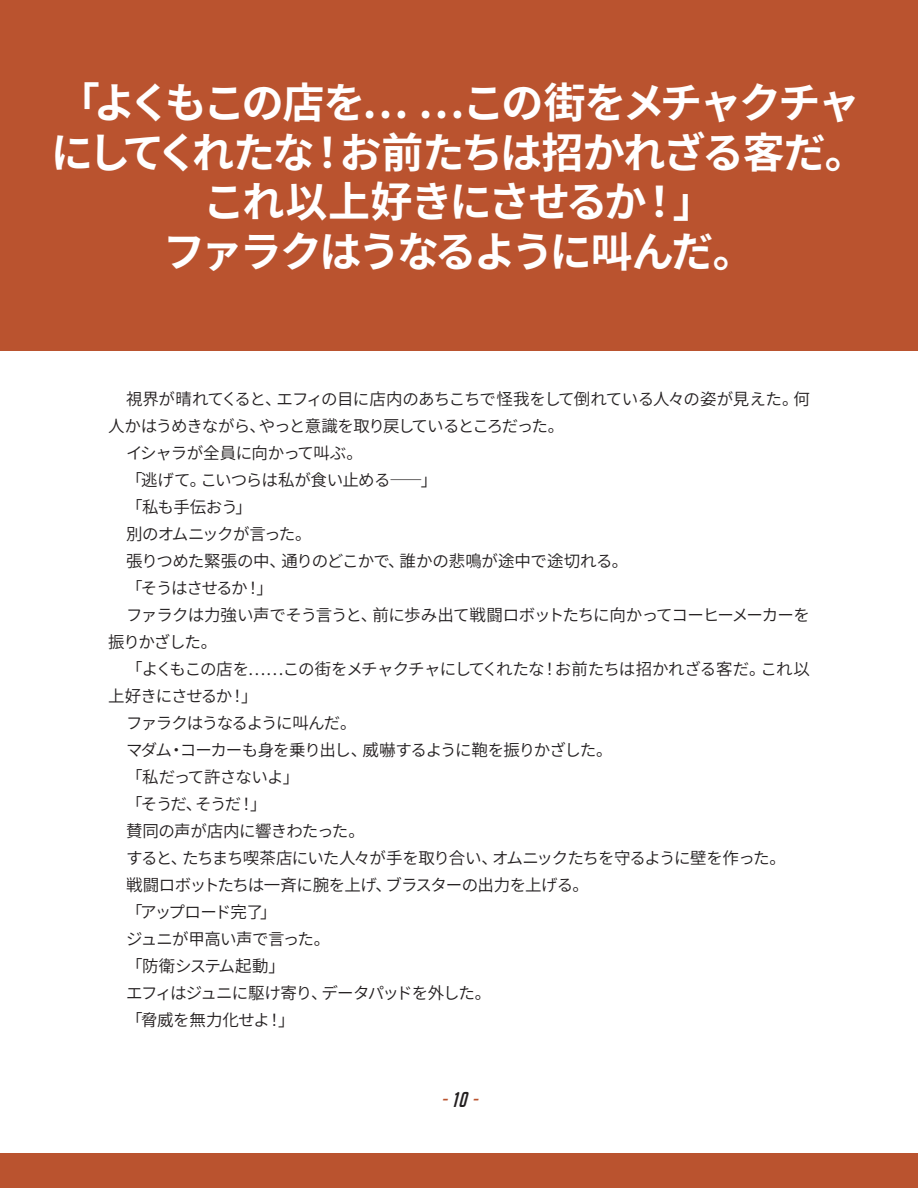
<style>
.page{position:relative;width:918px;height:1188px;background:#fff}
.page>*{position:absolute;margin:0;border:0;box-sizing:border-box;transform-origin:0 0}
.t1{font:700 42px/49.5px "Source Han Sans JP";letter-spacing:-.065em;color:#fff;text-align:center}
.t2{font:italic 21px "Big Noodle Too";color:#ba532f}
.TXT{font:16.5px/27px "Source Han Sans JP";letter-spacing:-.055em;color:#231f20}
.TXT-2{font:16.5px "Source Han Sans JP";letter-spacing:-.02em;color:#231f20}
.TXT-3{font:16.5px "Source Han Sans JP";letter-spacing:-.035em;color:#231f20}
.TXT-4{font:16.5px "Source Han Sans JP";letter-spacing:-.075em;color:#231f20}
.TXT-5{font:16.5px "Source Han Sans JP";letter-spacing:-.025em;color:#231f20}
.TXT-6{font:16.5px "Source Han Sans JP";letter-spacing:-.085em;color:#231f20}
.TXT-7{font:16.5px "Source Han Sans JP";letter-spacing:-.01em;color:#231f20}
.s1{color:#231f20}
</style>
<div class="page">
<div style="left:0;top:1153px;width:918px;height:35px;background:#ba532f"></div>
<div style="left:0;top:0;width:918px;height:351px;background:#ba532f"></div>
<p class="t1" style="left:51px;top:79px;width:817px">「よくもこの店を… …この街をメチャクチャにしてくれたな！お前たちは招かれざる客だ。これ以上好きにさせるか！」<br>ファラクはうなるように叫んだ。</p>
<p class="TXT" style="left:108px;top:386px;width:704px;text-indent:18px">視界が晴れてくると、エフィの目に店内のあちこちで怪我をして倒れている人々の姿が見えた。何人かはうめきながら、やっと意識を取り戻しているところだった。</p>
<p class="TXT-3" style="left:126px;top:444px;width:239px">イシャラが全員に向かって叫ぶ。</p>
<p class="TXT" style="left:126px;top:467px;width:313px">「逃げて。こいつらは私が食い止める――」</p>
<p class="TXT" style="left:126px;top:494px;width:127px">「私も手伝おう」</p>
<p class="TXT" style="left:126px;top:521px;width:187px">別のオムニックが言った。</p>
<p class="TXT-2" style="left:126px;top:552px;width:504px">張りつめた緊張の中、通りのどこかで、誰かの悲鳴が途中で途切れる。</p>
<p class="TXT-6" style="left:126px;top:579px;width:149px">「そうはさせるか！」</p>
<p class="TXT" style="left:108px;top:602px;width:704px;text-indent:18px">ファラクは力強い声でそう言うと、前に歩み出て戦闘ロボットたちに向かってコーヒーメーカーを振りかざした。</p>
<p class="TXT" style="left:108px;top:656px;width:703px;text-indent:18px">「よくもこの店を……この街をメチャクチャにしてくれたな！お前たちは招かれざる客だ。これ以上好きにさせるか！」</p>
<p class="TXT-4" style="left:126px;top:714px;width:232px">ファラクはうなるように叫んだ。</p>
<p class="TXT" style="left:126px;top:737px;width:488px">マダム・コーカーも身を乗り出し、威嚇するように鞄を振りかざした。</p>
<p class="TXT" style="left:126px;top:764px;width:175px">「私だって許さないよ」</p>
<p class="TXT" style="left:126px;top:791px;width:142px">「そうだ、そうだ！」</p>
<p class="TXT-3" style="left:126px;top:822px;width:240px">賛同の声が店内に響きわたった。</p>
<p class="TXT" style="left:126px;top:845px;width:662px">すると、たちまち喫茶店にいた人々が手を取り合い、オムニックたちを守るように壁を作った。</p>
<p class="TXT" style="left:126px;top:872px;width:465px">戦闘ロボットたちは一斉に腕を上げ、ブラスターの出力を上げる。</p>
<p class="TXT" style="left:126px;top:899px;width:152px">「アップロード完了」</p>
<p class="TXT" style="left:126px;top:926px;width:206px">ジュニが甲高い声で言った。</p>
<p class="TXT-7" style="left:126px;top:957px;width:161px">「防衛システム起動」</p>
<p class="TXT" style="left:126px;top:980px;width:367px">エフィはジュニに駆け寄り、データパッドを外した。</p>
<p class="TXT-5" style="left:126px;top:1011px;width:170px">「脅威を無力化せよ！」</p>
<p class="t2" style="left:441px;top:1087px;width:37px">- <span class="s1">10</span> -</p>
</div>
